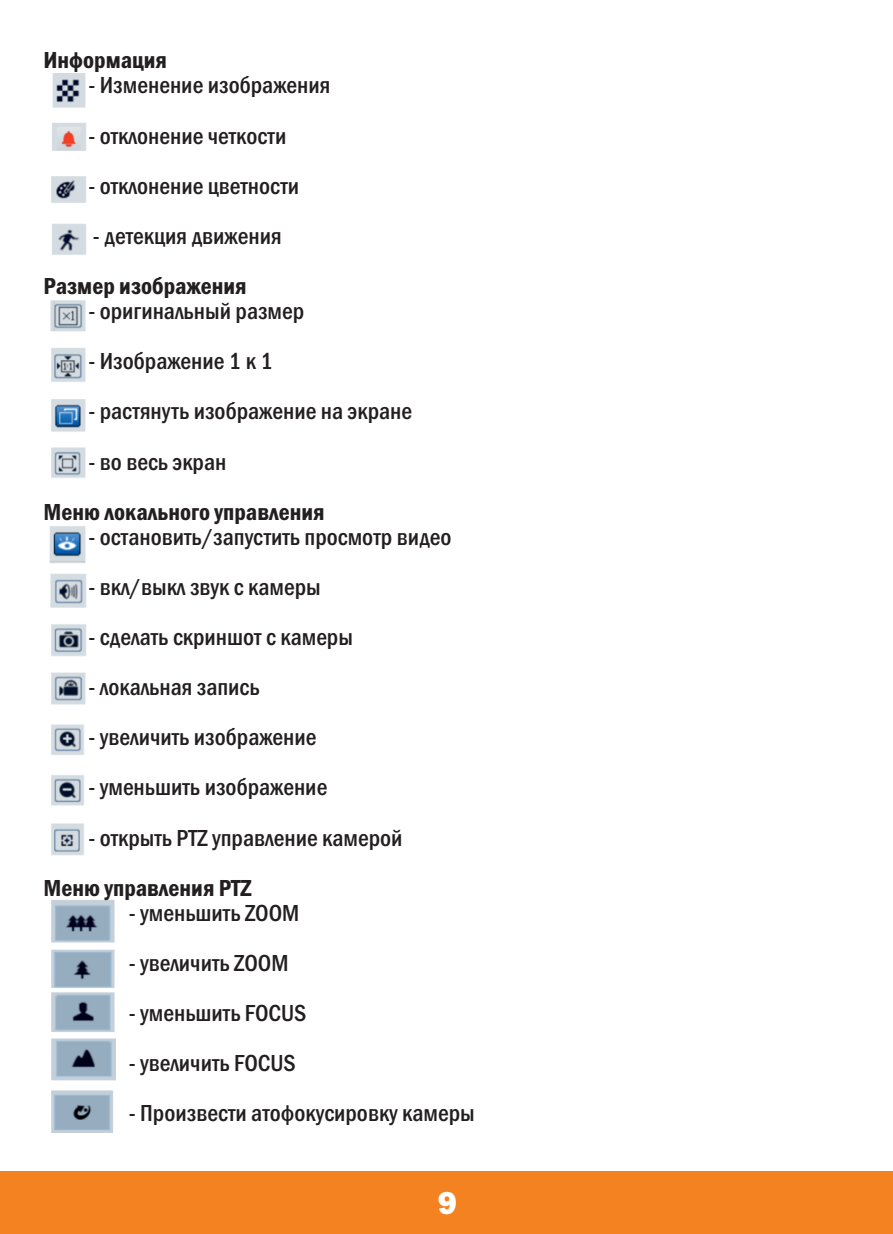
<style>
.page{position:relative;width:893px;height:1234px;background:#fff}
.page>*{position:absolute;margin:0;border:0;box-sizing:border-box;transform-origin:0 0}
.t1{font:800 32.7px "Franklin Gothic";color:#fff}
.t2{font:500 condensed 24px "Franklin Gothic";color:#231f20}
.t3{font:600 condensed 24px "Franklin Gothic";color:#231f20}
</style>
<div class="page">
<div style="left:1px;top:1170px;width:892px;height:63px;background:#f58220"></div>
<img style="left:49px;top:74px;width:66px;height:1057px">
<p class="t3" style="left:43px;top:51px;width:125px">Информация</p>
<p class="t2" style="left:88px;top:76px;width:243px">- Изменение изображения</p>
<p class="t2" style="left:88px;top:127px;width:200px">- отклонение четкости</p>
<p class="t2" style="left:88px;top:177px;width:212px">- отклонение цветности</p>
<p class="t2" style="left:93px;top:227px;width:190px">- детекция движения</p>
<p class="t3" style="left:43px;top:277px;width:205px">Размер изображения</p>
<p class="t2" style="left:88px;top:302px;width:217px">- оригинальный размер</p>
<p class="t2" style="left:88px;top:352px;width:186px">- Изображение 1 к 1</p>
<p class="t2" style="left:88px;top:402px;width:325px">- растянуть изображение на экране</p>
<p class="t2" style="left:88px;top:452px;width:140px">- во весь экран</p>
<p class="t3" style="left:43px;top:502px;width:283px">Меню локального управления</p>
<p class="t2" style="left:88px;top:528px;width:365px">- остановить/запустить просмотр видео</p>
<p class="t2" style="left:88px;top:578px;width:234px">- вкл/выкл звук с камеры</p>
<p class="t2" style="left:88px;top:628px;width:266px">- сделать скриншот с камеры</p>
<p class="t2" style="left:88px;top:678px;width:173px">- локальная запись</p>
<p class="t2" style="left:88px;top:728px;width:230px">- увеличить изображение</p>
<p class="t2" style="left:88px;top:778px;width:240px">- уменьшить изображение</p>
<p class="t2" style="left:88px;top:828px;width:316px">- открыть PTZ управление камерой</p>
<p class="t3" style="left:43px;top:878px;width:210px">Меню управления PTZ</p>
<p class="t2" style="left:129px;top:903px;width:172px">- уменьшить ZOOM</p>
<p class="t2" style="left:129px;top:953px;width:161px">- увеличить ZOOM</p>
<p class="t2" style="left:129px;top:1004px;width:179px">- уменьшить FOCUS</p>
<p class="t2" style="left:129px;top:1054px;width:169px">- увеличить FOCUS</p>
<p class="t2" style="left:129px;top:1104px;width:348px">- Произвести атофокусировку камеры</p>
<h1 class="t1" style="left:438px;top:1190px;width:21px">9</h1>
</div>
